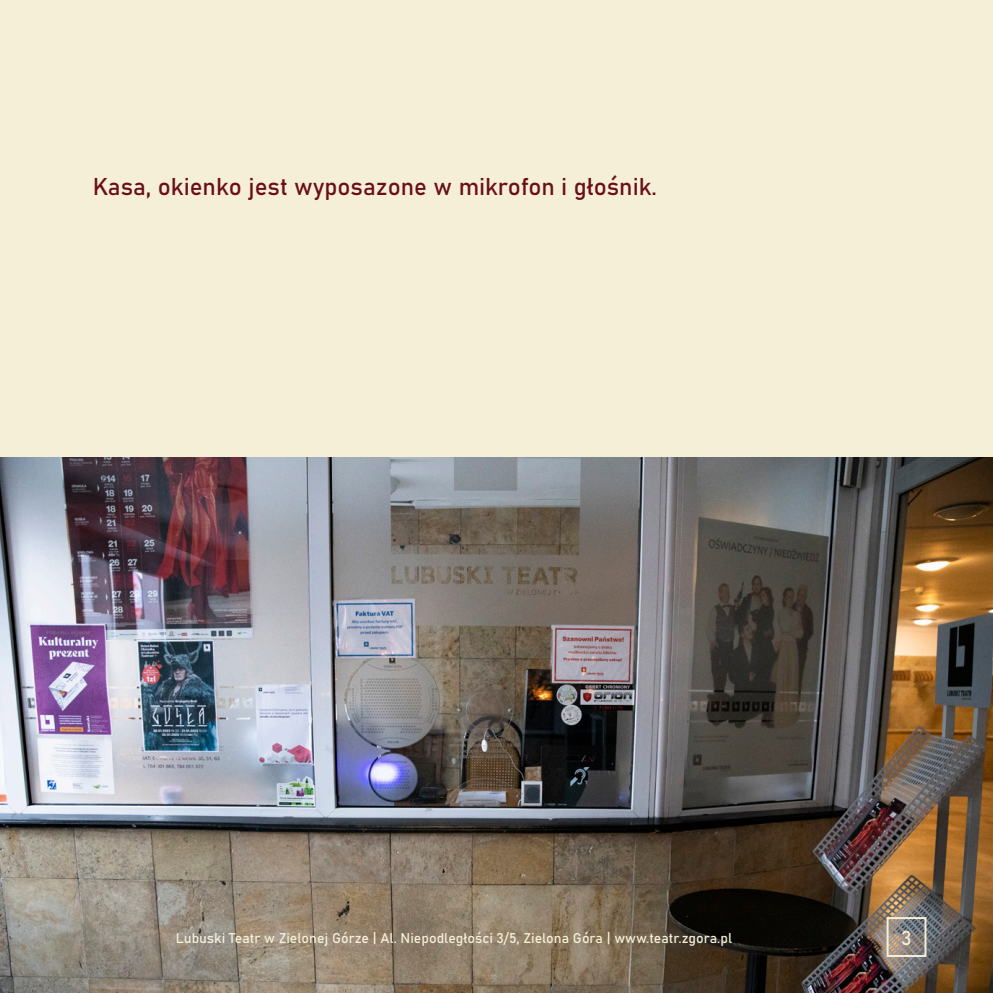
<style>
.page{position:relative;width:993px;height:993px;background:#fff}
.page>*{position:absolute;margin:0;border:0;box-sizing:border-box;transform-origin:0 0}
.pODSTAWOWY_STYL_PRZE{font:24px "Bahnschrift";color:#6a0f17}
.t1{font:20px "Bahnschrift";color:#f6efd7}
.t2{font:14px "Bahnschrift";color:#f6efd7}
</style>
<div class="page">
<div style="left:0;top:0;width:992px;height:992px;background:#f6efd7"></div>
<img style="left:0;top:457px;width:992px;height:535px">
<div style="left:886px;top:916px;width:40px;height:40px;border:2px solid #f6efd7"></div>
<p class="pODSTAWOWY_STYL_PRZE" style="left:93px;top:168px;width:565px">Kasa, okienko jest wyposazone w mikrofon i głośnik.</p>
<p class="t2" style="left:176px;top:926px;width:557px">Lubuski Teatr w Zielonej Górze | Al. Niepodległości 3/5, Zielona Góra | www.teatr.zgora.pl</p>
<h2 class="t1" style="left:900px;top:922px;width:12px">3</h2>
</div>
